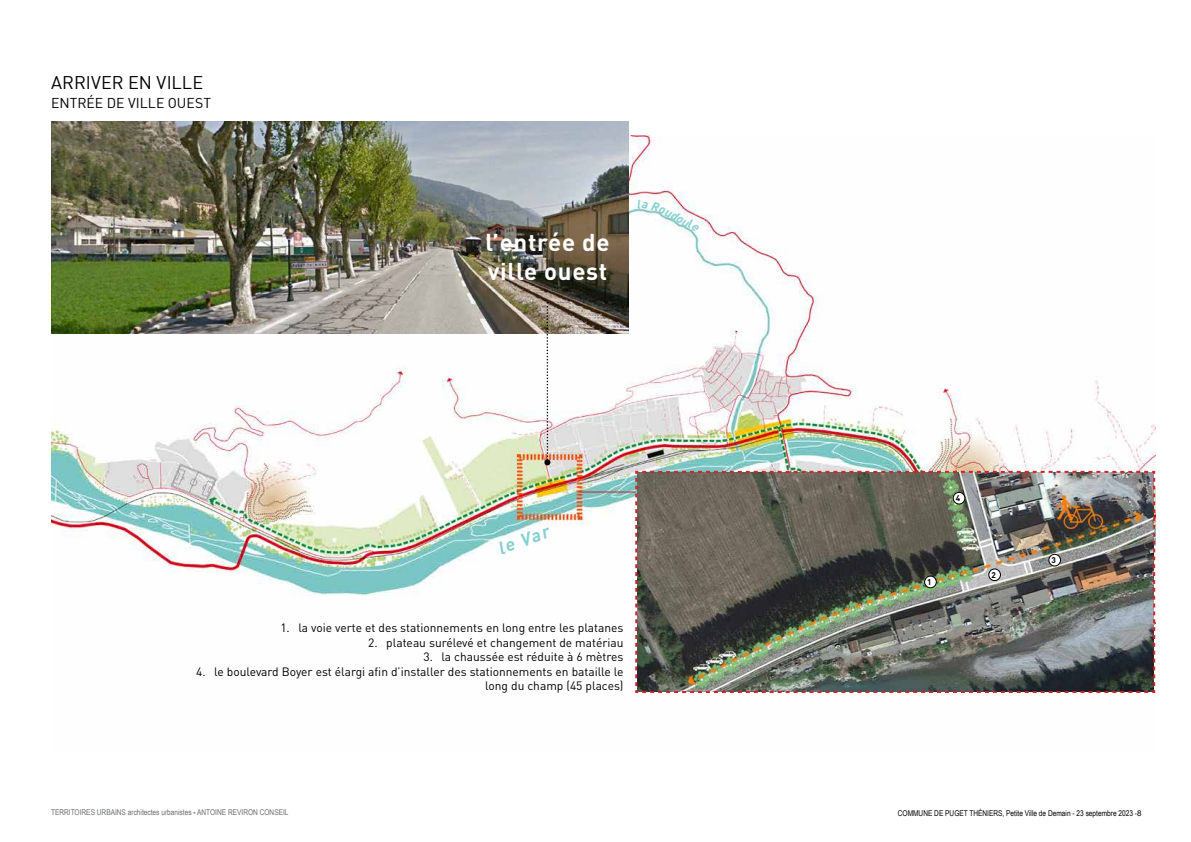
<style>
.page{position:relative;width:1191px;height:842px;background:#fff}
.page>*{position:absolute;margin:0;border:0;box-sizing:border-box;transform-origin:0 0}
.t1{font:700 24px/28.8px "DIN Pro";letter-spacing:.03em;color:#fff}
.t2{font:18px "DIN Alternate";letter-spacing:-.005em;color:#000}
.t3{font:italic 700 18px "DIN";color:#86cfcf}
.t4{font:14px "DIN Alternate";letter-spacing:-.005em;color:#000}
.t5{font:12px/14.4px "DIN Pro";color:#000;text-align:right}
.t6{font:700 8.2px "DIN Pro";color:#000}
.t7{font:8px "Arial Narrow";color:#6d6e71}
.t8{font:8px "Arial Narrow";color:#000}
.s1{color:#000}
.s2{font-family:"Arial"}
</style>
<div class="page">
<img style="left:52px;top:136px;width:1103px;height:460px">
<img style="left:51px;top:121px;width:577px;height:213px">
<svg style="left:544px;top:302px;width:6px;height:163px"></svg>
<img style="left:634px;top:470px;width:522px;height:223px">
<div style="left:953px;top:492px;width:12px;height:12px;background:#fff;border-radius:50%"></div>
<div style="left:953px;top:492px;width:12px;height:12px;border:1px solid #000;border-radius:50%"></div>
<div style="left:988px;top:569px;width:12px;height:12px;background:#fff;border-radius:50%"></div>
<div style="left:988px;top:569px;width:12px;height:12px;border:1px solid #000;border-radius:50%"></div>
<div style="left:1048px;top:554px;width:12px;height:12px;background:#fff;border-radius:50%"></div>
<div style="left:1048px;top:554px;width:12px;height:12px;border:1px solid #000;border-radius:50%"></div>
<div style="left:924px;top:576px;width:12px;height:12px;background:#fff;border-radius:50%"></div>
<div style="left:924px;top:576px;width:12px;height:12px;border:1px solid #000;border-radius:50%"></div>
<hr style="left:578px;top:491px;width:57px;height:1px;background:#d2232a">
<svg style="left:637px;top:199px;width:62px;height:34px"></svg>
<h2 class="t2" style="left:51px;top:71px;width:116px">ARRIVER EN VILLE</h2>
<p class="t4" style="left:51px;top:94px;width:10px">ENTRÉE</p>
<p class="t4" style="left:107px;top:94px;width:30px">DE VILLE</p>
<p class="t4" style="left:168px;top:94px;width:45px">OUEST</p>
<h1 class="t1" style="left:485px;top:227px;width:126px">l’entrée de ville ouest</h1>
<h2 class="t3" style="left:495px;top:538px;width:55px;rotate:-20deg">le Var</h2>
<p class="t5" style="left:280px;top:620px;width:345px">1. la voie verte et des stationnements en long entre les platanes</p>
<p class="t5" style="left:368px;top:635px;width:257px">2. plateau surélevé et changement de matériau</p>
<p class="t5" style="left:423px;top:649px;width:202px">3. la chaussée est réduite à 6 mètres</p>
<p class="t5" style="left:196px;top:663px;width:429px">4. le boulevard Boyer est élargi afin d’installer des stationnements en bataille le long du champ (45 places)</p>
<p class="t6" style="left:955px;top:493px;width:6px">4</p>
<p class="t6" style="left:927px;top:576px;width:6px">1</p>
<p class="t6" style="left:991px;top:569px;width:6px">2</p>
<p class="t6" style="left:1051px;top:555px;width:6px">3</p>
<p class="t7" style="left:51px;top:807px;width:14px">TERRIT</p>
<p class="t7" style="left:75px;top:807px;width:215px">OIRES URBAINS architectes urbanistes <span class="s1">-</span> Antoine Reviron Conseil</p>
<p class="t8" style="left:898px;top:807px;width:245px">COMMUNE DE puget théniers, Petite Ville de Demain - 23 septembre 2023 -<span class="s2">8</span></p>
</div>
